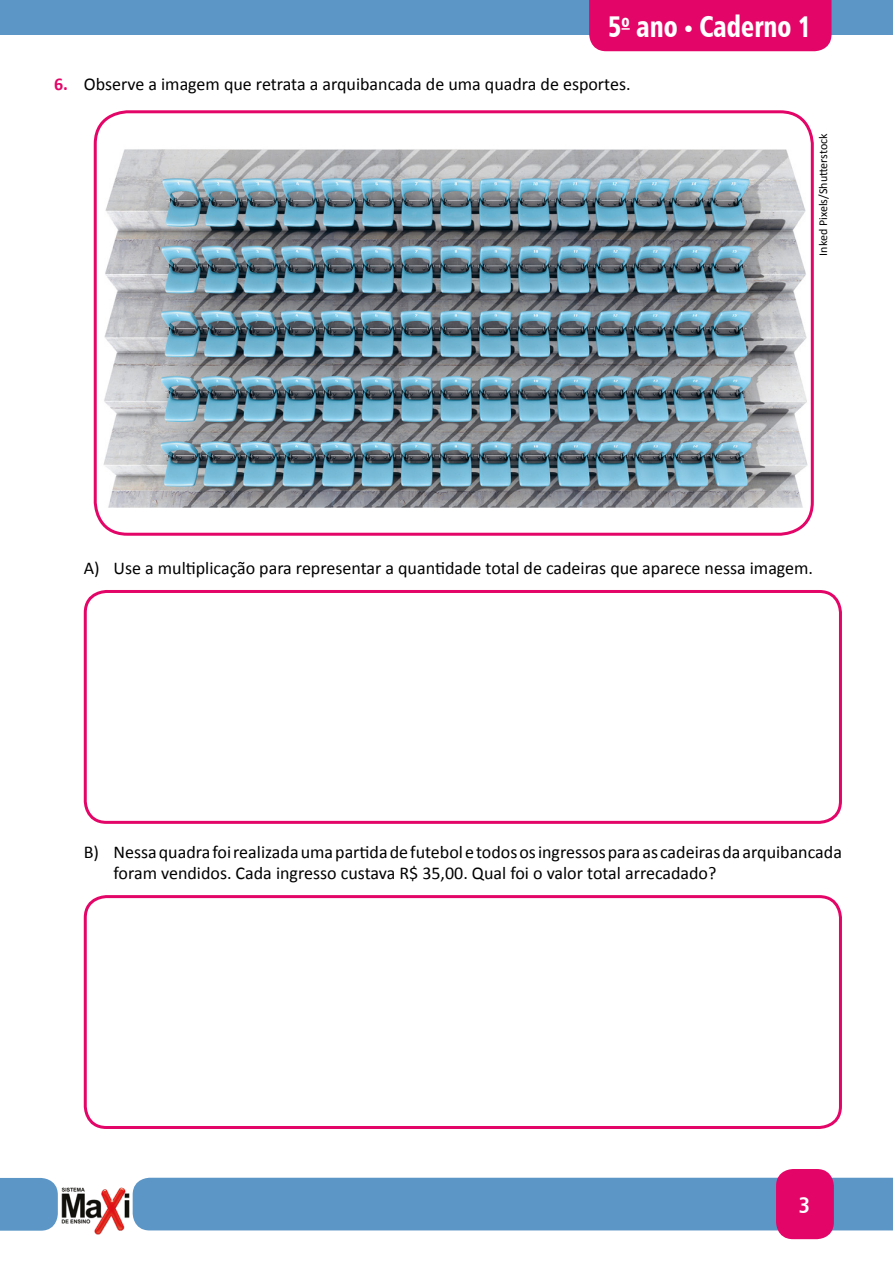
<style>
.page{position:relative;width:893px;height:1263px;background:#fff}
.page>*{position:absolute;margin:0;border:0;box-sizing:border-box;transform-origin:0 0}
.t1{font:30px "Humanist 777 BT Black Condensed B";color:#fff;scale:.85 1}
.t2{font:22.5px "Humanist 777 BT Bold Condensed B";color:#fff}
.t3{font:18px/21.3px "Calibri";color:#000}
.t4{font:12px "Calibri";color:#000}
.s1{font-weight:700;color:#e30567}
</style>
<div class="page">
<div style="left:0;top:0;width:893px;height:34px;background:#5c96c6"></div>
<div style="left:133px;top:1178px;width:760px;height:52px;background:#5c96c6"></div>
<div style="left:0;top:1178px;width:58px;height:53px;background:#5c96c6"></div>
<div style="left:776px;top:1169px;width:58px;height:70px;background:#e30567;border-radius:17px"></div>
<div style="left:589px;top:0;width:242px;height:51px;background:#e30567"></div>
<img style="left:61px;top:1187px;width:69px;height:48px">
<img style="left:95px;top:112px;width:715px;height:396px">
<div style="left:94px;top:110px;width:720px;height:426px;border:3px solid #e30567;border-radius:32px"></div>
<div style="left:84px;top:590px;width:758px;height:234px;border:3px solid #e30567;border-radius:21px"></div>
<div style="left:84px;top:895px;width:758px;height:234px;border:3px solid #e30567;border-radius:21px"></div>
<h1 class="t1" style="left:608px;top:7px;width:241px">5<sup>o</sup> ano • Caderno 1</h1>
<p class="t3" style="left:54px;top:73px;width:578px"><span class="s1">6.</span> Observe a imagem que retrata a arquibancada de uma quadra de esportes.</p>
<p class="t4" style="left:816px;top:256px;width:124px;rotate:-90deg">Inked Pixels/Shutterstock</p>
<p class="t3" style="left:84px;top:557px;width:731px">A) Use a multiplicação para representar a quantidade total de cadeiras que aparece nessa imagem.</p>
<p class="t3" style="left:114px;top:841px;width:730px;text-indent:-30px">B) Nessa quadra foi realizada uma partida de futebol e todos os ingressos para as cadeiras da arquibancada foram vendidos. Cada ingresso custava R$ 35,00. Qual foi o valor total arrecadado?</p>
<p class="t2" style="left:799px;top:1190px;width:13px">3</p>
</div>
